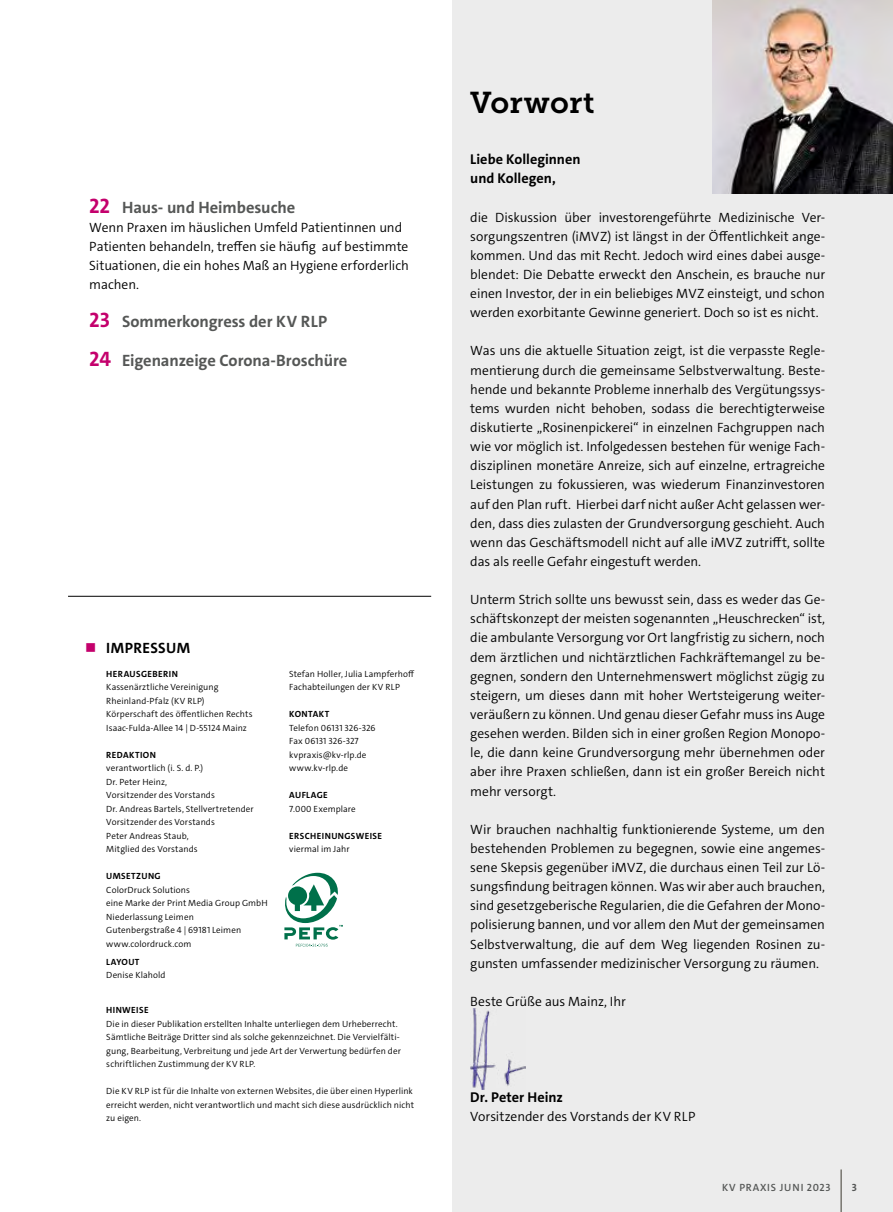
<style>
.page{position:relative;width:893px;height:1212px;background:#fff}
.page>*{position:absolute;margin:0;border:0;box-sizing:border-box;transform-origin:0 0}
.t1{font:30px "Museo Slab 700";letter-spacing:.005em;color:#000}
.t2{font:700 16.5px "The Sans";letter-spacing:-.005em;color:#555756}
.t3{font:700 15px "The Sans";letter-spacing:.025em;color:#000}
.t4{font:700 14.25px/19.2px "The Sans";letter-spacing:.005em;color:#000}
.t5{font:300 13.5px/19.2px "The Sans";letter-spacing:-.005em;color:#000;text-align:justify}
.t6{font:600 10.5px "The Sans";letter-spacing:.075em;color:#555756}
.t7{font:700 10.5px "The Sans";color:#555756}
.t8{font:300 9px/13.5px "The Sans";letter-spacing:.01em;color:#000}
.t9{font:700 9px "The Sans";letter-spacing:.045em;color:#000}
.s1{font-size:21px;color:#c4006c}
</style>
<div class="page">
<svg style="left:284px;top:873px;width:59px;height:74px"></svg>
<hr style="left:68px;top:596px;width:363px;height:1px;background:#000">
<div style="left:452px;top:0;width:441px;height:1212px;background:#ececec"></div>
<hr style="left:841px;top:1169px;width:1px;height:43px;background:#100d00">
<img style="left:470px;top:1008px;width:56px;height:82px">
<img style="left:713px;top:0;width:180px;height:193px">
<p class="t2" style="left:89px;top:196px;width:208px"><span class="s1">22</span> Haus- und Heimbesuche</p>
<p class="t5" style="left:89px;top:218px;width:321px;text-align:left">Wenn Praxen im häuslichen Umfeld Patientinnen und Patienten behandeln, treffen sie häufig auf bestimmte Situationen, die ein hohes Maß an Hygiene erforderlich machen.</p>
<p class="t2" style="left:89px;top:311px;width:240px"><span class="s1">23</span> Sommerkongress der KV RLP</p>
<p class="t2" style="left:89px;top:350px;width:260px"><span class="s1">24</span> Eigenanzeige Corona-Broschüre</p>
<p class="t3" style="left:106px;top:638px;width:85px">IMPRESSUM</p>
<p class="t9" style="left:106px;top:668px;width:73px">HERAUSGEBERIN</p>
<p class="t8" style="left:106px;top:680px;width:148px">Kassenärztliche Vereinigung Rheinland-Pfalz (KV RLP)<br>Körperschaft des öffentlichen Rechts Isaac-Fulda-Allee 14 | D-55124 Mainz</p>
<p class="t9" style="left:106px;top:749px;width:51px">REDAKTION</p>
<p class="t8" style="left:106px;top:761px;width:149px">verantwortlich (i. S. d. P.)<br>Dr. Peter Heinz,<br>Vorsitzender des Vorstands<br>Dr. Andreas Bartels, Stellvertretender<br>Vorsitzender des Vorstands<br>Peter Andreas Staub,<br>Mitglied des Vorstands</p>
<p class="t8" style="left:289px;top:667px;width:127px">Stefan Holler, Julia Lampferhoff<br>Fachabteilungen der KV RLP</p>
<p class="t9" style="left:289px;top:708px;width:42px">KONTAKT</p>
<p class="t8" style="left:289px;top:721px;width:88px">Telefon 06131 326-326<br>Fax 06131 326-327 kvpraxis@kv-rlp.de www.kv-rlp.de</p>
<p class="t9" style="left:289px;top:789px;width:40px">AUFLAGE</p>
<p class="t8" style="left:289px;top:802px;width:68px">7.000 Exemplare</p>
<p class="t9" style="left:289px;top:830px;width:94px">ERSCHEINUNGSWEISE</p>
<p class="t8" style="left:289px;top:842px;width:62px">viermal im Jahr</p>
<p class="t9" style="left:106px;top:870px;width:56px">UMSETZUNG</p>
<p class="t8" style="left:106px;top:883px;width:163px">ColorDruck Solutions<br>eine Marke der Print Media Group GmbH<br>Niederlassung Leimen<br>Gutenbergstraße 4 | 69181 Leimen www.colordruck.com</p>
<p class="t9" style="left:106px;top:956px;width:35px">LAYOUT</p>
<p class="t8" style="left:106px;top:968px;width:61px">Denise Klahold</p>
<p class="t9" style="left:106px;top:1004px;width:44px">HINWEISE</p>
<p class="t8" style="left:106px;top:1017px;width:296px">Die in dieser Publikation erstellten Inhalte unterliegen dem Urheberrecht.<br>Sämtliche Beiträge Dritter sind als solche gekennzeichnet. Die Vervielfälti&shy;gung, Bearbeitung, Verbreitung und jede Art der Verwertung bedürfen der schriftlichen Zustimmung der KV RLP.</p>
<p class="t8" style="left:106px;top:1085px;width:309px">Die KV RLP ist für die Inhalte von externen Websites, die über einen Hyperlink erreicht werden, nicht verantwortlich und macht sich diese ausdrücklich nicht zu eigen.</p>
<h1 class="t1" style="left:470px;top:86px;width:126px">Vorwort</h1>
<p class="t4" style="left:470px;top:150px;width:112px">Liebe Kolleginnen und Kollegen,</p>
<p class="t5" style="left:470px;top:207px;width:356px">die Diskussion über investorengeführte Medizinische Ver&shy;sorgungszentren (iMVZ) ist längst in der Öffentlichkeit ange&shy;kommen. Und das mit Recht. Jedoch wird eines dabei ausge&shy;blendet: Die Debatte erweckt den Anschein, es brauche nur einen Investor, der in ein beliebiges MVZ einsteigt, und schon werden exorbitante Gewinne generiert. Doch so ist es nicht.</p>
<p class="t5" style="left:470px;top:341px;width:356px">Was uns die aktuelle Situation zeigt, ist die verpasste Regle&shy;mentierung durch die gemeinsame Selbstverwaltung. Beste&shy;hende und bekannte Probleme innerhalb des Vergütungssys&shy;tems wurden nicht behoben, sodass die berechtigterweise diskutierte „Rosinenpickerei“ in einzelnen Fachgruppen nach wie vor möglich ist. Infolgedessen bestehen für wenige Fach&shy;disziplinen monetäre Anreize, sich auf einzelne, ertragreiche Leistungen zu fokussieren, was wiederum Finanzinvestoren auf den Plan ruft. Hierbei darf nicht außer Acht gelassen wer&shy;den, dass dies zulasten der Grundversorgung geschieht. Auch wenn das Geschäftsmodell nicht auf alle iMVZ zutrifft, sollte das als reelle Gefahr eingestuft werden.</p>
<p class="t5" style="left:470px;top:590px;width:356px">Unterm Strich sollte uns bewusst sein, dass es weder das Ge&shy;schäftskonzept der meisten sogenannten „Heuschrecken“ ist, die ambulante Versorgung vor Ort langfristig zu sichern, noch dem ärztlichen und nichtärztlichen Fachkräftemangel zu be&shy;gegnen, sondern den Unternehmenswert möglichst zügig zu steigern, um dieses dann mit hoher Wertsteigerung weiter&shy;veräußern zu können. Und genau dieser Gefahr muss ins Auge gesehen werden. Bilden sich in einer großen Region Monopo&shy;le, die dann keine Grundversorgung mehr übernehmen oder aber ihre Praxen schließen, dann ist ein großer Bereich nicht mehr versorgt.</p>
<p class="t5" style="left:470px;top:820px;width:356px">Wir brauchen nachhaltig funktionierende Systeme, um den bestehenden Problemen zu begegnen, sowie eine angemes&shy;sene Skepsis gegenüber iMVZ, die durchaus einen Teil zur Lö&shy;sungsfindung beitragen können. Was wir aber auch brauchen, sind gesetzgeberische Regularien, die die Gefahren der Mono&shy;polisierung bannen, und vor allem den Mut der gemeinsamen Selbstverwaltung, die auf dem Weg liegenden Rosinen zu&shy;gunsten umfassender medizinischer Versorgung zu räumen.</p>
<p class="t5" style="left:470px;top:992px;width:157px">Beste Grüße aus Mainz, Ihr</p>
<p class="t4" style="left:470px;top:1087px;width:94px">Dr. Peter Heinz</p>
<p class="t5" style="left:470px;top:1107px;width:227px">Vorsitzender des Vorstands der KV RLP</p>
<p class="t6" style="left:722px;top:1180px;width:110px">KV PRAXIS JUNI 2023</p>
<p class="t7" style="left:852px;top:1180px;width:7px">3</p>
</div>
